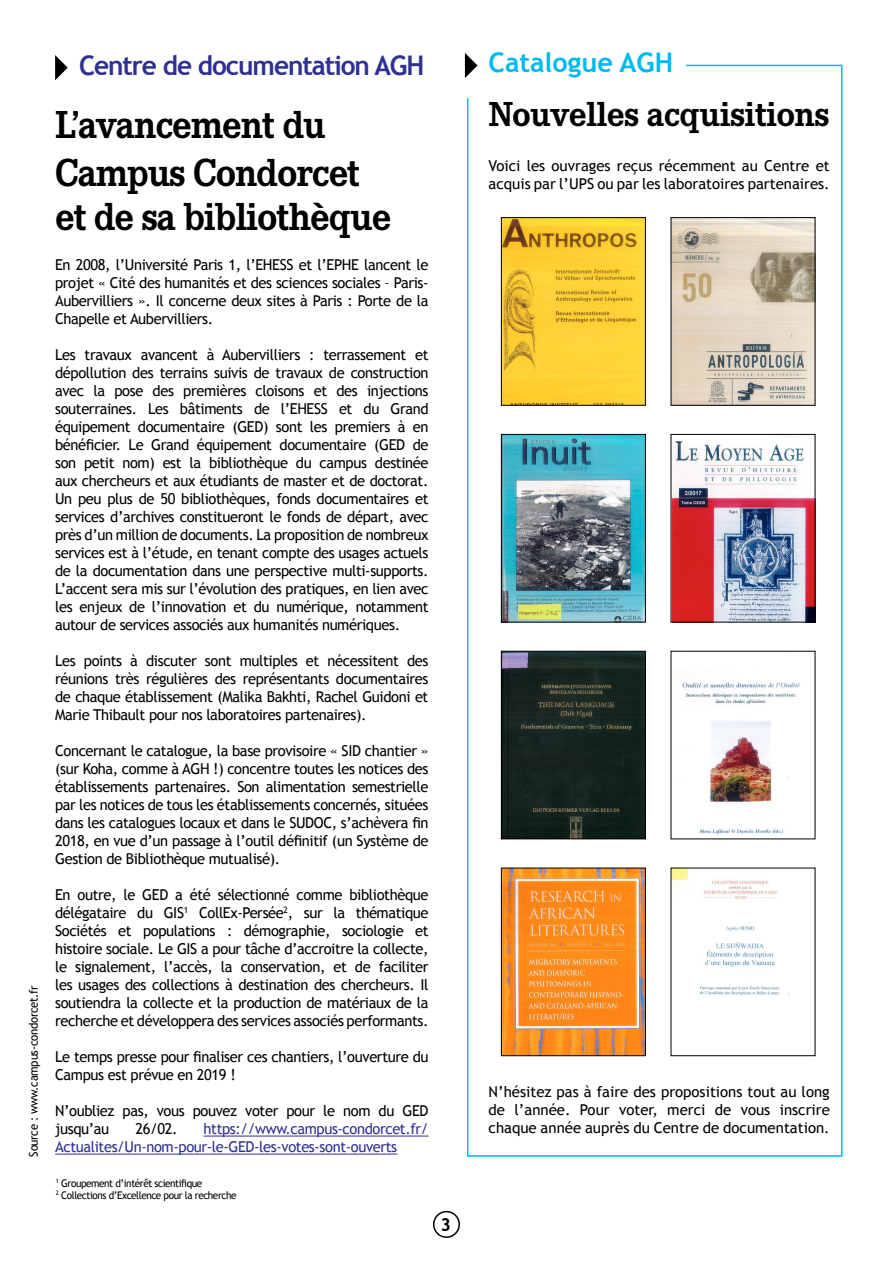
<style>
.page{position:relative;width:893px;height:1263px;background:#fff}
.page>*{position:absolute;margin:0;border:0;box-sizing:border-box;transform-origin:0 0}
.t1{font:700 40.5px/48px "Corporate E";letter-spacing:-.03em;color:#000;scale:.95 1}
.t2{font:700 36px "Corporate E";letter-spacing:-.02em;color:#000}
.t3{font:700 27px "Trebuchet MS";letter-spacing:-.04em;color:#2e3092}
.t4{font:700 27px "Trebuchet MS";color:#00b9ef}
.t5{font:700 18px "Trebuchet MS";color:#000}
.t6{font:15px/18px "Trebuchet MS";letter-spacing:-.025em;color:#000;text-align:justify}
.t7{font:15px/18px "Trebuchet MS";color:#000}
.t8{font:15px/18px "Trebuchet MS";letter-spacing:-.025em;color:#2e3092}
.t9{font:12px "Trebuchet MS";letter-spacing:-.025em;color:#000;scale:.95 1}
.t10{font:10.5px/12px "Trebuchet MS";letter-spacing:-.04em;color:#000;scale:.95 1}
</style>
<div class="page">
<div style="left:433px;top:1211px;width:27px;height:27px;border:2px solid #000;border-radius:50%"></div>
<svg style="left:467px;top:64px;width:376px;height:1093px"></svg>
<svg style="left:465px;top:53px;width:12px;height:25px"></svg>
<img style="left:503px;top:219px;width:141px;height:185px">
<div style="left:501px;top:217px;width:145px;height:189px;border:1px solid #000"></div>
<img style="left:503px;top:436px;width:141px;height:184px">
<div style="left:501px;top:434px;width:145px;height:188px;border:1px solid #000"></div>
<img style="left:503px;top:653px;width:141px;height:184px">
<div style="left:501px;top:651px;width:145px;height:188px;border:1px solid #000"></div>
<img style="left:503px;top:870px;width:141px;height:184px">
<div style="left:501px;top:868px;width:145px;height:188px;border:1px solid #000"></div>
<img style="left:673px;top:219px;width:140px;height:185px">
<div style="left:671px;top:217px;width:144px;height:189px;border:1px solid #000"></div>
<img style="left:673px;top:436px;width:140px;height:184px">
<img style="left:673px;top:653px;width:140px;height:184px">
<img style="left:673px;top:870px;width:140px;height:184px">
<svg style="left:55px;top:55px;width:13px;height:25px"></svg>
<hr style="left:204px;top:1135px;width:225px;height:1px;background:#2e3092">
<hr style="left:55px;top:1153px;width:342px;height:1px;background:#2e3092">
<p class="t9" style="left:27px;top:1157px;width:182px;rotate:-90deg">Source : www.campus-condorcet.fr</p>
<h3 class="t3" style="left:79px;top:49px;width:347px">Centre de documentation AGH</h3>
<h1 class="t1" style="left:55px;top:101px;width:322px">L’avancement du<br>Campus Condorcet</h1>
<h1 class="t1" style="left:55px;top:193px;width:356px">et de sa bibliothèque</h1>
<p class="t6" style="left:55px;top:256px;width:375px">En 2008, l’Université Paris 1, l’EHESS et l’EPHE lancent le projet « Cité des humanités et des sciences sociales – Paris-Aubervilliers ». Il concerne deux sites à Paris : Porte de la Chapelle et Aubervilliers.</p>
<p class="t6" style="left:55px;top:346px;width:375px">Les travaux avancent à Aubervilliers : terrassement et dépollution des terrains suivis de travaux de construction avec la pose des premières cloisons et des injections souterraines. Les bâtiments de l’EHESS et du Grand équipement documentaire (GED) sont les premiers à en bénéficier. Le Grand équipement documentaire (GED de son petit nom) est la bibliothèque du campus destinée aux chercheurs et aux étudiants de master et de doctorat.<br>Un peu plus de 50 bibliothèques, fonds documentaires et services d’archives constitueront le fonds de départ, avec près d’un million de documents. La proposition de nombreux services est à l’étude, en tenant compte des usages actuels de la documentation dans une perspective multi-supports.<br>L’accent sera mis sur l’évolution des pratiques, en lien avec les enjeux de l’innovation et du numérique, notamment autour de services associés aux humanités numériques.</p>
<p class="t6" style="left:55px;top:652px;width:375px">Les points à discuter sont multiples et nécessitent des réunions très régulières des représentants documentaires de chaque établissement (Malika Bakhti, Rachel Guidoni et Marie Thibault pour nos laboratoires partenaires).</p>
<p class="t6" style="left:55px;top:742px;width:375px">Concernant le catalogue, la base provisoire « SID chantier » (sur Koha, comme à AGH !) concentre toutes les notices des établissements partenaires. Son alimentation semestrielle par les notices de tous les établissements concernés, situées dans les catalogues locaux et dans le SUDOC, s’achèvera fin 2018, en vue d’un passage à l’outil définitif (un Système de Gestion de Bibliothèque mutualisé).</p>
<p class="t6" style="left:55px;top:886px;width:375px">En outre, le GED a été sélectionné comme bibliothèque délégataire du GIS<sup>1</sup> CollEx-Persée<sup>2</sup>, sur la thématique Sociétés et populations : démographie, sociologie et histoire sociale. Le GIS a pour tâche d’accroitre la collecte, le signalement, l’accès, la conservation, et de faciliter les usages des collections à destination des chercheurs. Il soutiendra la collecte et la production de matériaux de la recherche et développera des services associés performants.</p>
<p class="t6" style="left:55px;top:1048px;width:375px">Le temps presse pour finaliser ces chantiers, l’ouverture du<br>Campus est prévue en 2019 !</p>
<p class="t6" style="left:55px;top:1102px;width:375px">N’oubliez pas, vous pouvez voter pour le nom du GED jusqu’au</p>
<p class="t8" style="left:55px;top:1120px;width:375px;text-indent:148px">https://www.campus-condorcet.fr/<br>Actualites/Un-nom-pour-le-GED-les-votes-sont-ouverts</p>
<p class="t6" style="left:135px;top:1120px;width:44px">26/02.</p>
<p class="t10" style="left:56px;top:1177px;width:192px"><sup>1</sup> Groupement d’intérêt scientifique<br><sup>2</sup> Collections d’Excellence pour la recherche</p>
<p class="t5" style="left:440px;top:1213px;width:12px">3</p>
<h3 class="t4" style="left:489px;top:46px;width:186px">Catalogue AGH</h3>
<h2 class="t2" style="left:489px;top:94px;width:342px">Nouvelles acquisitions</h2>
<p class="t7" style="left:489px;top:157px;width:343px">Voici les ouvrages reçus récemment au Centre et acquis par l’UPS ou par les laboratoires partenaires.</p>
<p class="t6" style="left:489px;top:1083px;width:343px">N’hésitez pas à faire des propositions tout au long de l’année. Pour voter, merci de vous inscrire chaque année auprès du Centre de documentation.</p>
</div>
